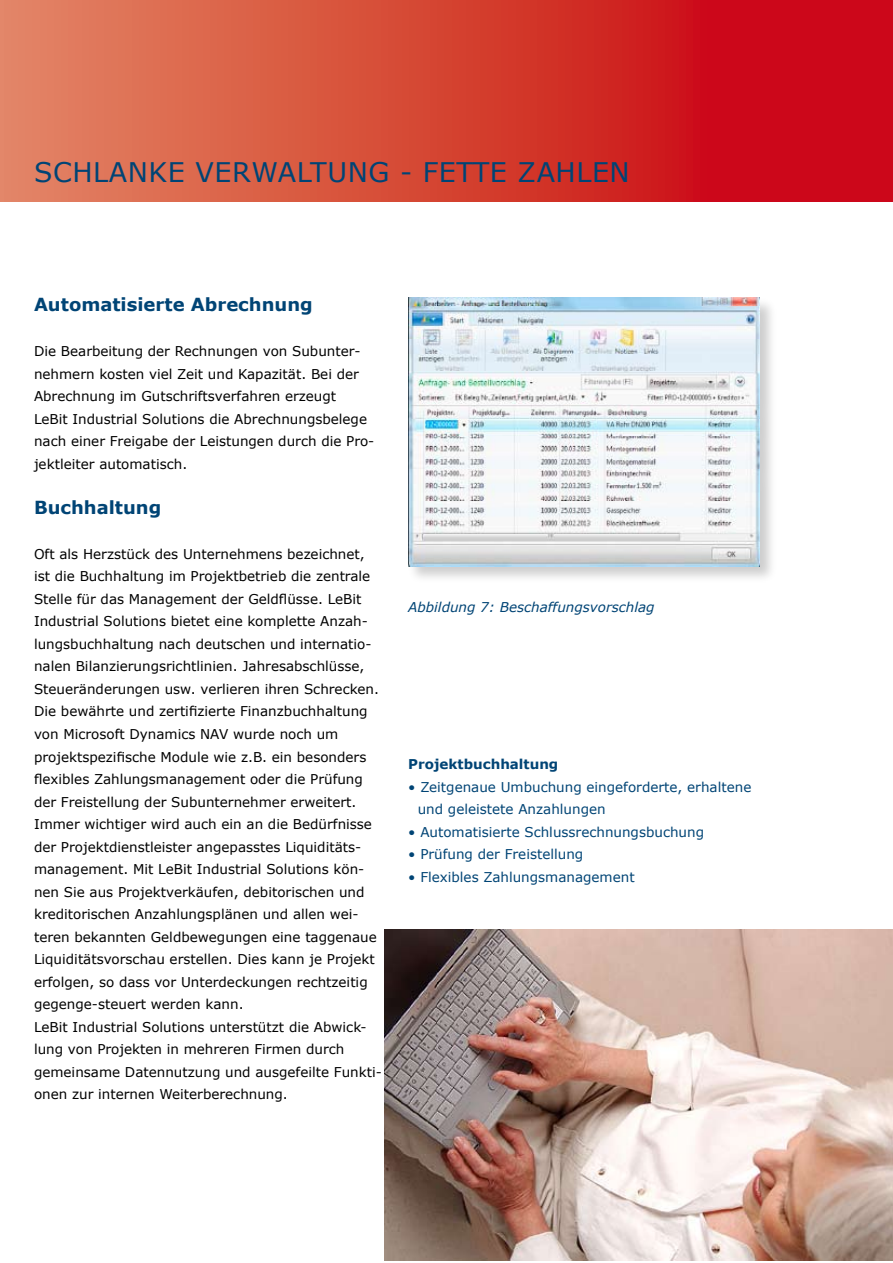
<style>
.page{position:relative;width:893px;height:1263px;background:#fff}
.page>*{position:absolute;margin:0;border:0;box-sizing:border-box;transform-origin:0 0}
.t1{font:27px "Verdana";color:#004475}
.t2{font:700 18px "Verdana";color:#004475}
.t3{font:13.5px/22.5px "Verdana";color:#000}
.t4{font:13.5px/22.5px "Verdana";color:#004475}
.t5{font:italic 13.5px "Verdana";color:#004475}
.t6{font:700 13.5px "Verdana";color:#004475}
</style>
<div class="page">
<div style="left:0;top:0;width:893px;height:202px;background:linear-gradient(to right,#e28960,#c8000b)"></div>
<div style="left:407px;top:296px;width:371px;height:290px;background:#000;opacity:.2"></div>
<img style="left:408px;top:298px;width:351px;height:268px">
<img style="left:385px;top:929px;width:508px;height:331px">
<h1 class="t1" style="left:34px;top:153px;width:39px">Schlanke</h1>
<h1 class="t1" style="left:195px;top:153px;width:39px">Verwaltung</h1>
<h1 class="t1" style="left:400px;top:153px;width:56px">- Fette</h1>
<h1 class="t1" style="left:518px;top:153px;width:19px">zahlen</h1>
<h2 class="t2" style="left:34px;top:292px;width:280px">Automatisierte Abrechnung</h2>
<p class="t3" style="left:34px;top:340px;width:342px">Die Bearbeitung der Rechnungen von Subunter&shy;nehmern kosten viel Zeit und Kapazität. Bei der Abrechnung im Gutschriftsverfahren erzeugt<br>LeBit Industrial Solutions die Abrechnungsbelege nach einer Freigabe der Leistungen durch die Pro&shy;jektleiter automatisch.</p>
<h2 class="t2" style="left:34px;top:495px;width:129px">Buchhaltung</h2>
<p class="t3" style="left:34px;top:543px;width:349px">Oft als Herzstück des Unternehmens bezeichnet, ist die Buchhaltung im Projektbetrieb die zentrale Stelle für das Management der Geldflüsse. LeBit Industrial Solutions bietet eine komplette Anzah&shy;lungsbuchhaltung nach deutschen und internatio&shy;nalen Bilanzierungsrichtlinien. Jahresabschlüsse, Steueränderungen usw. verlieren ihren Schrecken.<br>Die bewährte und zertifizierte Finanzbuchhaltung von Microsoft Dynamics NAV wurde noch um projektspezifische Module wie z.B. ein besonders flexibles Zahlungsmanagement oder die Prüfung der Freistellung der Subunternehmer erweitert.<br>Immer wichtiger wird auch ein an die Bedürfnisse der Projektdienstleister angepasstes Liquiditäts&shy;management. Mit LeBit Industrial Solutions kön&shy;nen Sie aus Projektverkäufen, debitorischen und kreditorischen Anzahlungsplänen und allen wei&shy;teren bekannten Geldbewegungen eine taggenaue Liquiditätsvorschau erstellen. Dies kann je Projekt erfolgen, so dass vor Unterdeckungen rechtzeitig gegenge-steuert werden kann.<br>LeBit Industrial Solutions unterstützt die Abwick&shy;lung von Projekten in mehreren Firmen durch gemeinsame Datennutzung und ausgefeilte Funkti&shy;onen zur internen Weiterberechnung.</p>
<p class="t5" style="left:408px;top:598px;width:248px">Abbildung 7: Beschaffungsvorschlag</p>
<p class="t6" style="left:408px;top:755px;width:152px">Projektbuchhaltung</p>
<p class="t4" style="left:418px;top:775px;width:335px;text-indent:-10px">• Zeitgenaue Umbuchung eingeforderte, erhaltene und geleistete Anzahlungen</p>
<p class="t4" style="left:408px;top:820px;width:297px">• Automatisierte Schlussrechnungsbuchung</p>
<p class="t4" style="left:408px;top:843px;width:177px">• Prüfung der Freistellung</p>
<p class="t4" style="left:408px;top:865px;width:228px">• Flexibles Zahlungsmanagement</p>
</div>
